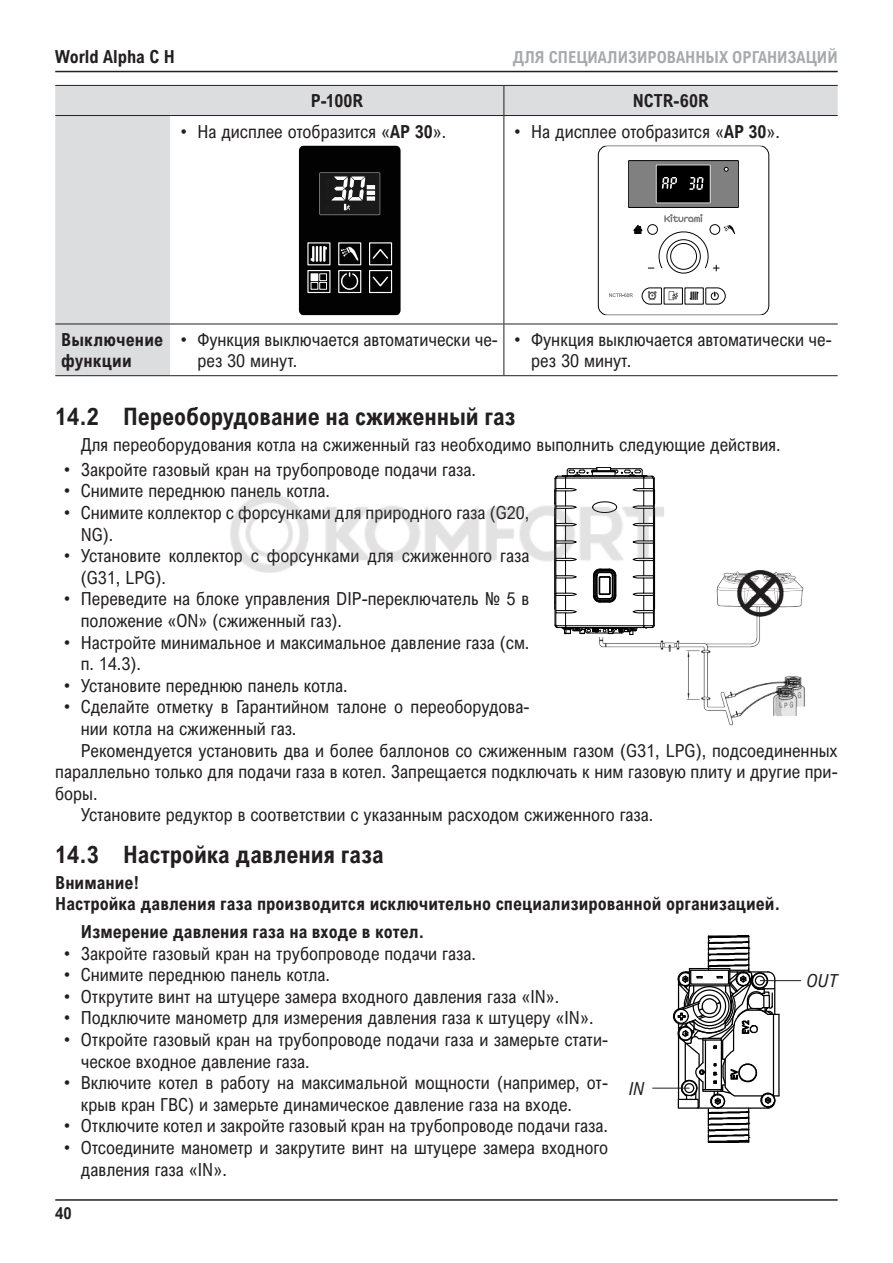
<style>
.page{position:relative;width:893px;height:1263px;background:#fff}
.page>*{position:absolute;margin:0;border:0;box-sizing:border-box;transform-origin:0 0}
.t1{font:700 24px "Arial Nova Cond";letter-spacing:-.005em;color:#231f20}
.t2{font:18px/21.6px "Arial Nova Cond";color:#231f20}
.t3{font:700 18px/21.6px "Arial Nova Cond";color:#231f20}
.t4{font:italic 18px "Arial Nova Cond";color:#231f20}
.t5{font:700 16.5px "Arial Nova Cond";color:#a7a9ac}
.t6{font:700 16.5px "Arial Nova Cond";color:#231f20}
.s1{font-weight:700}
</style>
<div class="page">
<hr style="left:55px;top:71px;width:783px;height:1px;background:#231f20">
<hr style="left:55px;top:1199px;width:783px;height:2px;background:#231f20">
<svg style="left:55px;top:86px;width:783px;height:289px"></svg>
<hr style="left:55px;top:85px;width:115px;height:1px;background:#231f20">
<hr style="left:170px;top:85px;width:334px;height:1px;background:#231f20">
<hr style="left:504px;top:85px;width:334px;height:1px;background:#231f20">
<hr style="left:55px;top:115px;width:115px;height:1px;background:#231f20">
<hr style="left:170px;top:115px;width:334px;height:1px;background:#231f20">
<hr style="left:504px;top:115px;width:334px;height:1px;background:#231f20">
<svg style="left:503px;top:86px;width:1px;height:29px"></svg>
<hr style="left:55px;top:324px;width:115px;height:1px;background:#231f20">
<hr style="left:170px;top:324px;width:334px;height:1px;background:#231f20">
<hr style="left:504px;top:324px;width:334px;height:1px;background:#231f20">
<hr style="left:55px;top:375px;width:115px;height:1px;background:#231f20">
<hr style="left:170px;top:375px;width:334px;height:1px;background:#231f20">
<hr style="left:504px;top:375px;width:334px;height:1px;background:#231f20">
<hr style="left:503px;top:116px;width:1px;height:208px;background:#231f20">
<hr style="left:503px;top:324px;width:1px;height:51px;background:#231f20">
<div style="left:299px;top:145px;width:102px;height:170px;background:#000;border-radius:5px"></div>
<svg style="left:340px;top:272px;width:18px;height:18px"></svg>
<svg style="left:341px;top:246px;width:18px;height:15px"></svg>
<div style="left:338px;top:242px;width:23px;height:23px;border:1px solid #fff"></div>
<div style="left:307px;top:270px;width:23px;height:23px;border:1px solid #fff"></div>
<div style="left:338px;top:270px;width:23px;height:23px;border:1px solid #fff"></div>
<div style="left:369px;top:270px;width:23px;height:23px;border:1px solid #fff"></div>
<div style="left:369px;top:242px;width:23px;height:23px;border:1px solid #fff"></div>
<div style="left:311px;top:274px;width:7px;height:7px;background:#fff"></div>
<div style="left:311px;top:273px;width:7px;height:8px;border:1px solid #fff"></div>
<div style="left:319px;top:273px;width:8px;height:8px;border:1px solid #fff"></div>
<div style="left:311px;top:282px;width:7px;height:8px;border:1px solid #fff"></div>
<div style="left:319px;top:282px;width:8px;height:8px;border:1px solid #fff"></div>
<svg style="left:312px;top:246px;width:13px;height:16px"></svg>
<hr style="left:319px;top:246px;width:3px;height:16px;background:#fff">
<svg style="left:372px;top:249px;width:17px;height:10px"></svg>
<svg style="left:372px;top:276px;width:17px;height:11px"></svg>
<svg style="left:320px;top:173px;width:60px;height:42px;background:#484848"></svg>
<svg style="left:598px;top:145px;width:171px;height:170px"></svg>
<img style="left:599px;top:570px;width:206px;height:156px">
<div style="left:544px;top:467px;width:113px;height:169px;background:#fff"></div>
<svg style="left:554px;top:467px;width:101px;height:168px"></svg>
<svg style="left:672px;top:935px;width:111px;height:208px"></svg>
<hr style="left:760px;top:980px;width:41px;height:1px;background:#231f20">
<hr style="left:652px;top:1088px;width:37px;height:1px;background:#231f20">
<img style="left:230px;top:485px;width:440px;height:98px">
<p class="t3" style="left:55px;top:47px;width:121px">World Alpha C H</p>
<p class="t5" style="left:513px;top:47px;width:326px">ДЛЯ СПЕЦИАЛИЗИРОВАННЫХ ОРГАНИЗАЦИЙ</p>
<p class="t3" style="left:311px;top:91px;width:54px">P-100R</p>
<p class="t3" style="left:633px;top:89px;width:78px">NCTR-60R</p>
<p class="t2" style="left:180px;top:121px;width:267px">• На дисплее отобразится «<span class="s1">AP 30</span>».</p>
<p class="t2" style="left:514px;top:121px;width:267px">• На дисплее отобразится «<span class="s1">AP 30</span>».</p>
<p class="t3" style="left:61px;top:328px;width:103px">Выключение функции</p>
<p class="t2" style="left:197px;top:329px;width:302px;text-indent:-17px">• Функция выключается автоматически че&shy;рез 30 минут.</p>
<p class="t2" style="left:531px;top:329px;width:302px;text-indent:-17px">• Функция выключается автоматически че&shy;рез 30 минут.</p>
<h1 class="t1" style="left:55px;top:407px;width:462px">14.2 Переоборудование на сжиженный газ</h1>
<p class="t2" style="left:81px;top:433px;width:701px">Для переоборудования котла на сжиженный газ необходимо выполнить следующие действия.</p>
<p class="t2" style="left:64px;top:459px;width:414px">• Закройте газовый кран на трубопроводе подачи газа.</p>
<p class="t2" style="left:64px;top:480px;width:268px">• Снимите переднюю панель котла.</p>
<p class="t2" style="left:81px;top:502px;width:450px;text-indent:-17px">• Снимите коллектор с форсунками для природного газа (G20,<br>NG).</p>
<p class="t2" style="left:81px;top:545px;width:450px;text-indent:-17px">• Установите коллектор с форсунками для сжиженного газа (G31, LPG).</p>
<p class="t2" style="left:81px;top:588px;width:450px;text-indent:-17px">• Переведите на блоке управления DIP-переключатель № 5 в положение «ON» (сжиженный газ).</p>
<p class="t2" style="left:81px;top:631px;width:450px;text-indent:-17px">• Настройте минимальное и максимальное давление газа (см. п. 14.3).</p>
<p class="t2" style="left:64px;top:675px;width:285px">• Установите переднюю панель котла.</p>
<p class="t2" style="left:64px;top:696px;width:467px">• Сделайте отметку в Гарантийном талоне о переоборудова-</p>
<p class="t2" style="left:81px;top:717px;width:217px">нии котла на сжиженный газ.</p>
<p class="t2" style="left:81px;top:739px;width:758px">Рекомендуется установить два и более баллонов со сжиженным газом (G31, LPG), подсоединенных</p>
<p class="t2" style="left:55px;top:761px;width:784px">параллельно только для подачи газа в котел. Запрещается подключать к ним газовую плиту и другие при-</p>
<p class="t2" style="left:55px;top:782px;width:44px">боры.</p>
<p class="t2" style="left:81px;top:804px;width:574px">Установите редуктор в соответствии с указанным расходом сжиженного газа.</p>
<h1 class="t1" style="left:55px;top:845px;width:330px">14.3 Настройка давления газа</h1>
<p class="t3" style="left:55px;top:871px;width:727px">Внимание!<br>Настройка давления газа производится исключительно специализированной организацией.</p>
<p class="t3" style="left:81px;top:920px;width:345px">Измерение давления газа на входе в котел.</p>
<p class="t2" style="left:64px;top:942px;width:414px">• Закройте газовый кран на трубопроводе подачи газа.</p>
<p class="t2" style="left:64px;top:964px;width:268px">• Снимите переднюю панель котла.</p>
<p class="t2" style="left:64px;top:986px;width:497px">• Открутите винт на штуцере замера входного давления газа «IN».</p>
<p class="t2" style="left:64px;top:1007px;width:531px">• Подключите манометр для измерения давления газа к штуцеру «IN».</p>
<p class="t2" style="left:81px;top:1029px;width:529px;text-indent:-17px">• Откройте газовый кран на трубопроводе подачи газа и замерьте стати&shy;ческое входное давление газа.</p>
<p class="t2" style="left:81px;top:1072px;width:529px;text-indent:-17px">• Включите котел в работу на максимальной мощности (например, от&shy;крыв кран ГВС) и замерьте динамическое давление газа на входе.</p>
<p class="t2" style="left:64px;top:1115px;width:546px">• Отключите котел и закройте газовый кран на трубопроводе подачи газа.</p>
<p class="t2" style="left:81px;top:1137px;width:529px;text-indent:-17px">• Отсоедините манометр и закрутите винт на штуцере замера входного давления газа «IN».</p>
<p class="t4" style="left:806px;top:970px;width:33px">OUT</p>
<p class="t4" style="left:629px;top:1077px;width:17px">IN</p>
<p class="t6" style="left:55px;top:1207px;width:18px">40</p>
</div>
